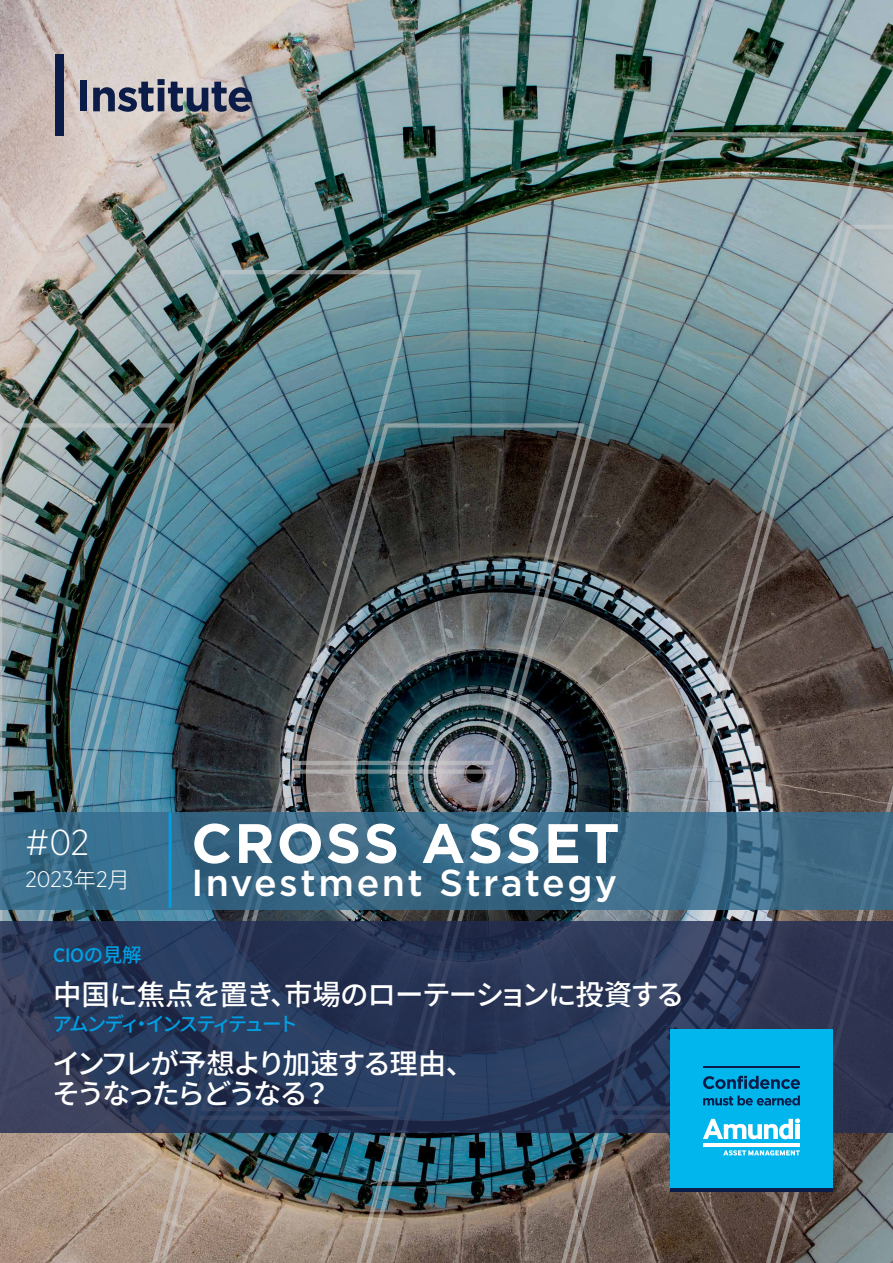
<style>
.page{position:relative;width:893px;height:1263px;background:#fff}
.page>*{position:absolute;margin:0;border:0;box-sizing:border-box;transform-origin:0 0}
.t1{font:700 55.5px "Gotham";letter-spacing:.04em;color:#fff}
.t2{font:500 37.5px "Gotham";letter-spacing:.065em;color:#fff}
.t3{font:300 36px "Gotham Narrow";color:#fff;scale:1.1 1}
.t4{font:500 28.5px/30px "Noto Sans CJ Kjp";letter-spacing:-.1em;color:#fff}
.t5{font:500 28.5px "Noto Sans CJ Kjp";letter-spacing:-.045em;color:#fff}
.t6{font:300 22.5px "Gotham Narrow";color:#fff}
.t7{font:500 19.5px "Noto Sans CJ Kjp";letter-spacing:-.145em;color:#009fe3}
.t8{font:500 19.5px "Gotham Narrow";color:#009fe3}
.s1{font-family:"Noto Sans CJ Kjp"}
</style>
<div class="page">
<img style="left:0;top:0;width:893px;height:130px">
<img style="left:0;top:130px;width:893px;height:1133px">
<svg style="left:0;top:921px;width:893px;height:211px;background:#2b3858"></svg>
<div style="left:670px;top:1029px;width:163px;height:163px;background:#00b6ed"></div>
<hr style="left:670px;top:1188px;width:163px;height:4px;background:#0c1c49">
<hr style="left:703px;top:1143px;width:97px;height:3px;background:#fff">
<svg style="left:703px;top:1118px;width:97px;height:21px"></svg>
<div style="left:795px;top:1124px;width:5px;height:15px;background:#fff"></div>
<svg style="left:723px;top:1150px;width:77px;height:6px"></svg>
<hr style="left:703px;top:1066px;width:97px;height:1px;background:#0c1c49">
<svg style="left:703px;top:1076px;width:97px;height:13px"></svg>
<svg style="left:703px;top:1095px;width:97px;height:10px"></svg>
<svg style="left:0;top:812px;width:893px;height:97px;background:#3a6a87"></svg>
<hr style="left:169px;top:812px;width:3px;height:96px;background:#009fe3">
<div style="left:55px;top:54px;width:8px;height:82px;background:#0c1c49"></div>
<div style="left:80px;top:80px;width:7px;height:31px;background:#0c1c49"></div>
<svg style="left:93px;top:79px;width:159px;height:33px;background:#777b8d"></svg>
<p class="t3" style="left:26px;top:820px;width:60px">#02</p>
<p class="t6" style="left:26px;top:865px;width:106px">2023<span class="s1">年</span>2<span class="s1">月</span></p>
<h1 class="t1" style="left:191px;top:806px;width:430px">CROSS ASSET</h1>
<h2 class="t2" style="left:191px;top:858px;width:427px">Investment Strategy</h2>
<p class="t8" style="left:53px;top:943px;width:90px">CIO<span class="s1">の見解</span></p>
<p class="t5" style="left:53px;top:978px;width:633px">中国に焦点を置き、市場のローテーションに投資する</p>
<p class="t7" style="left:52px;top:1013px;width:247px">アムンディ・インスティテュート</p>
<p class="t4" style="left:52px;top:1049px;width:424px">インフレが予想より加速する理由、そうなったらどうなる？</p>
</div>
